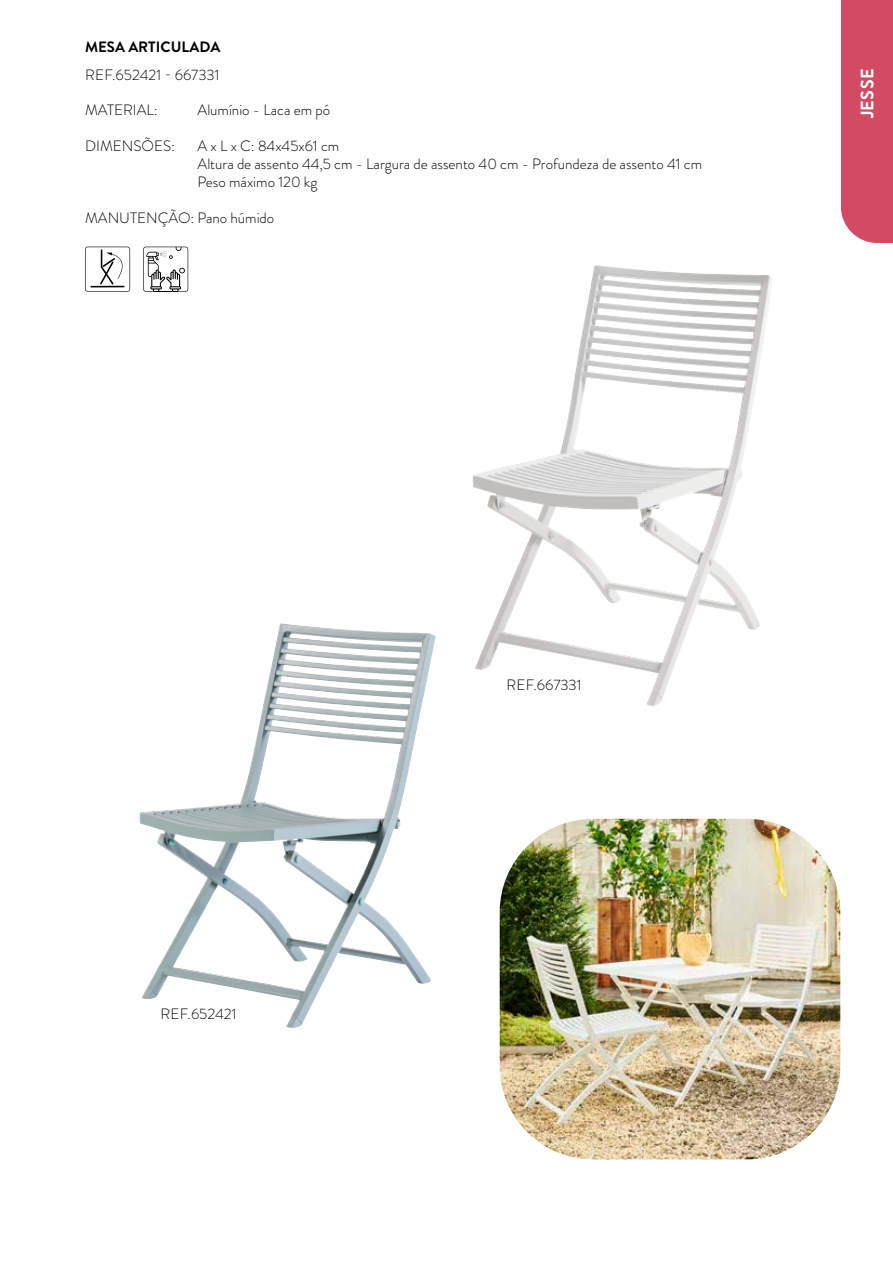
<style>
.page{position:relative;width:893px;height:1263px;background:#fff}
.page>*{position:absolute;margin:0;border:0;box-sizing:border-box;transform-origin:0 0}
.t1{font:700 18px "Brandon Grotesque";color:#fff}
.t2{font:300 15px/18px "Brandon Grotesque";color:#000}
.t3{font:700 15px "Brandon Grotesque";color:#000}
</style>
<div class="page">
<div style="left:840px;top:0;width:53px;height:244px;background:#d24b63"></div>
<img style="left:473px;top:265px;width:299px;height:442px">
<img style="left:139px;top:623px;width:297px;height:405px">
<svg style="left:143px;top:247px;width:45px;height:45px"></svg>
<img style="left:500px;top:819px;width:340px;height:340px">
<svg style="left:85px;top:247px;width:45px;height:45px"></svg>
<p class="t3" style="left:85px;top:36px;width:137px">MESA ARTICULADA</p>
<p class="t2" style="left:85px;top:65px;width:136px">REF.652421 - 667331</p>
<p class="t2" style="left:85px;top:100px;width:74px">MATERIAL:</p>
<p class="t2" style="left:198px;top:100px;width:134px">Alumínio - Laca em pó</p>
<p class="t2" style="left:85px;top:136px;width:91px">DIMENSÕES:</p>
<p class="t2" style="left:198px;top:136px;width:506px">A x L x C: 84x45x61 cm<br>Altura de assento 44,5 cm - Largura de assento 40 cm - Profundeza de assento 41 cm<br>Peso máximo 120 kg</p>
<p class="t2" style="left:85px;top:208px;width:191px">MANUTENÇÃO: Pano húmido</p>
<p class="t1" style="left:855px;top:118px;width:51px;rotate:-90deg">JESSE</p>
<p class="t2" style="left:160px;top:1005px;width:78px">REF.652421</p>
<p class="t2" style="left:506px;top:676px;width:77px">REF.667331</p>
</div>
